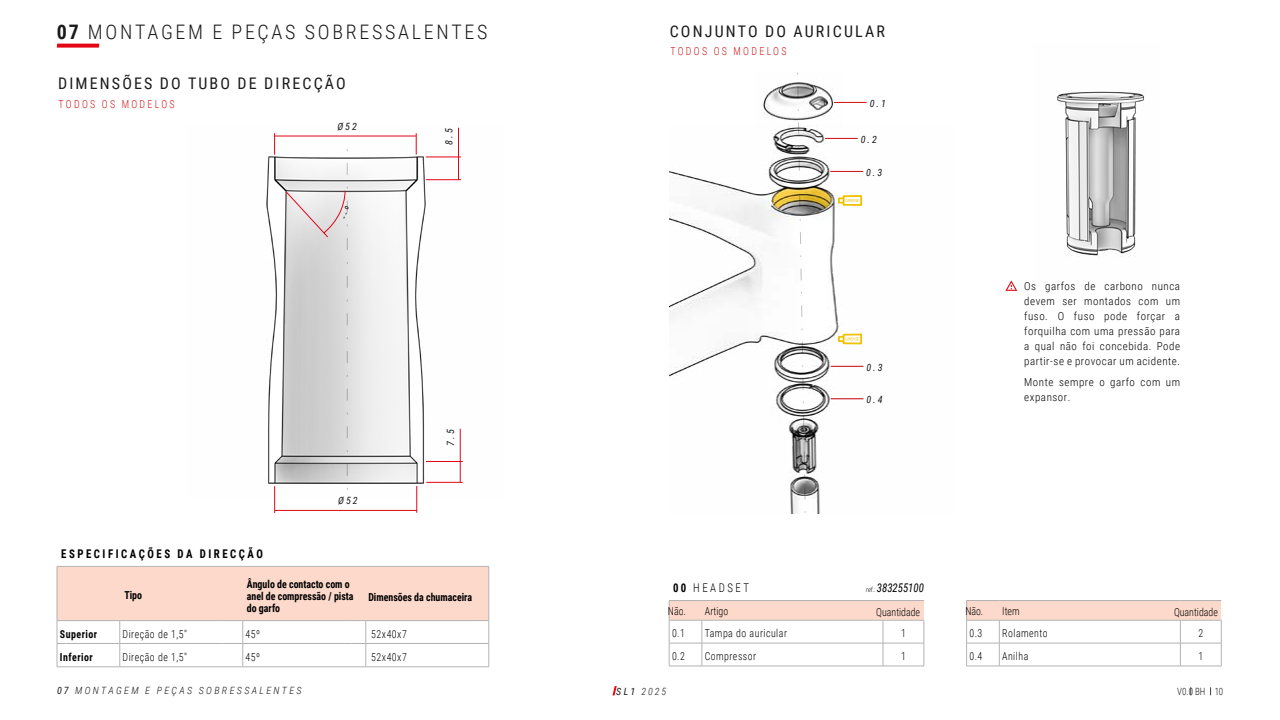
<style>
.page{position:relative;width:1280px;height:720px;background:#fff}
.page>*{position:absolute;margin:0;border:0;box-sizing:border-box;transform-origin:0 0}
.t1{font:300 20px "Roboto Condensed";letter-spacing:.135em;color:#1a1a1a}
.t2{font:16px "Roboto Condensed";letter-spacing:.135em;color:#1a1a1a}
.t3{font:700 12px "Roboto Condensed";letter-spacing:.235em;color:#000;scale:.9 1}
.t4{font:italic 12px "Roboto Condensed";color:#000;scale:.9 1}
.t5{font:300 12px "Roboto Condensed";letter-spacing:.235em;color:#000;scale:.9 1}
.t6{font:300 11px/15px "Roboto Condensed";letter-spacing:.05em;color:#000;text-align:justify}
.t7{font:300 11px "Roboto Condensed";letter-spacing:.05em;color:#000;scale:.9 1}
.t8{font:700 11px/12px "Roboto Condensed";color:#000;scale:.9 1}
.t9{font:300 11px "Roboto Condensed";letter-spacing:.235em;color:#cd1719;scale:.9 1}
.t10{font:300 11px "Roboto Condensed";color:#000;scale:.9 1}
.t11{font:700 11px "Roboto Condensed";letter-spacing:.05em;color:#000;scale:.9 1}
.t12{font:italic 300 10px "Roboto Condensed";letter-spacing:.235em;color:#1a1a1a}
.t13{font:italic 10px "Roboto Condensed";letter-spacing:.2em;color:#1a1a1a}
.t14{font:300 10px "Roboto Condensed";color:#1a1a1a;scale:.9 1}
.s1{font-weight:700}
.s2{font-weight:400}
.s3{font-weight:300;font-size:7px}
</style>
<div class="page">
<svg style="left:613px;top:686px;width:4px;height:9px"></svg>
<svg style="left:57px;top:44px;width:42px;height:4px"></svg>
<svg style="left:57px;top:566px;width:433px;height:102px"></svg>
<hr style="left:366px;top:667px;width:123px;height:1px;background:#b3b3b3">
<hr style="left:275px;top:510px;width:142px;height:1px;background:#e30617">
<img style="left:266px;top:127px;width:197px;height:371px">
<svg style="left:274px;top:133px;width:1px;height:22px"></svg>
<svg style="left:416px;top:486px;width:1px;height:27px"></svg>
<hr style="left:426px;top:156px;width:35px;height:1px;background:#e30617">
<hr style="left:426px;top:461px;width:37px;height:1px;background:#e30617">
<svg style="left:416px;top:133px;width:1px;height:22px"></svg>
<svg style="left:274px;top:486px;width:1px;height:27px"></svg>
<hr style="left:426px;top:179px;width:35px;height:1px;background:#e30617">
<hr style="left:426px;top:482px;width:37px;height:1px;background:#e30617">
<hr style="left:275px;top:136px;width:141px;height:1px;background:#e30617">
<hr style="left:458px;top:128px;width:1px;height:52px;background:#e30617">
<hr style="left:460px;top:429px;width:1px;height:54px;background:#e30617">
<img style="left:1057px;top:91px;width:88px;height:167px">
<svg style="left:1005px;top:280px;width:12px;height:11px"></svg>
<img style="left:763px;top:82px;width:79px;height:44px">
<img style="left:669px;top:126px;width:195px;height:388px">
<hr style="left:834px;top:102px;width:33px;height:1px;background:#d61017">
<hr style="left:825px;top:138px;width:33px;height:1px;background:#d61017">
<hr style="left:830px;top:171px;width:33px;height:1px;background:#d61017">
<hr style="left:831px;top:366px;width:32px;height:1px;background:#d61017">
<hr style="left:831px;top:399px;width:32px;height:1px;background:#d61017">
<svg style="left:796px;top:72px;width:10px;height:442px"></svg>
<div style="left:669px;top:601px;width:255px;height:19px;background:#fcd9ca"></div>
<hr style="left:669px;top:643px;width:33px;height:1px;background:#b3b3b3">
<hr style="left:702px;top:643px;width:181px;height:1px;background:#b3b3b3">
<svg style="left:702px;top:621px;width:1px;height:45px"></svg>
<hr style="left:883px;top:643px;width:41px;height:1px;background:#b3b3b3">
<svg style="left:883px;top:621px;width:1px;height:45px"></svg>
<hr style="left:669px;top:666px;width:33px;height:1px;background:#b3b3b3">
<hr style="left:702px;top:666px;width:181px;height:1px;background:#b3b3b3">
<hr style="left:883px;top:666px;width:41px;height:1px;background:#b3b3b3">
<hr style="left:669px;top:600px;width:33px;height:1px;background:#b3b3b3">
<svg style="left:669px;top:601px;width:1px;height:65px"></svg>
<hr style="left:702px;top:600px;width:181px;height:1px;background:#b3b3b3">
<hr style="left:883px;top:600px;width:41px;height:1px;background:#b3b3b3">
<hr style="left:669px;top:620px;width:33px;height:1px;background:#b3b3b3">
<hr style="left:702px;top:620px;width:181px;height:1px;background:#b3b3b3">
<hr style="left:883px;top:620px;width:41px;height:1px;background:#b3b3b3">
<svg style="left:924px;top:620px;width:1px;height:46px"></svg>
<div style="left:967px;top:601px;width:254px;height:19px;background:#fcd9ca"></div>
<hr style="left:966px;top:620px;width:33px;height:1px;background:#b3b3b3">
<hr style="left:999px;top:620px;width:181px;height:1px;background:#b3b3b3">
<hr style="left:1180px;top:620px;width:41px;height:1px;background:#b3b3b3">
<hr style="left:966px;top:643px;width:33px;height:1px;background:#b3b3b3">
<hr style="left:999px;top:643px;width:181px;height:1px;background:#b3b3b3">
<svg style="left:999px;top:620px;width:1px;height:46px"></svg>
<hr style="left:1180px;top:643px;width:41px;height:1px;background:#b3b3b3">
<svg style="left:1180px;top:620px;width:1px;height:46px"></svg>
<hr style="left:966px;top:666px;width:33px;height:1px;background:#b3b3b3">
<hr style="left:999px;top:666px;width:181px;height:1px;background:#b3b3b3">
<hr style="left:1180px;top:666px;width:41px;height:1px;background:#b3b3b3">
<hr style="left:966px;top:600px;width:33px;height:1px;background:#b3b3b3">
<svg style="left:966px;top:601px;width:1px;height:65px"></svg>
<hr style="left:999px;top:600px;width:181px;height:1px;background:#b3b3b3">
<hr style="left:1180px;top:600px;width:41px;height:1px;background:#b3b3b3">
<svg style="left:1221px;top:620px;width:1px;height:46px"></svg>
<svg style="left:285px;top:139px;width:64px;height:351px"></svg>
<h1 class="t1" style="left:57px;top:17px;width:432px"><span class="s1">07</span> MONTAGEM E PEÇAS SOBRESSALENTES</h1>
<h2 class="t2" style="left:58px;top:73px;width:289px">DIMENSÕES DO TUBO DE DIRECÇÃO</h2>
<p class="t13" style="left:337px;top:119px;width:21px">Ø52</p>
<p class="t9" style="left:59px;top:96px;width:131px">TODOS OS MODELOS</p>
<p class="t13" style="left:442px;top:145px;width:18px;rotate:-90deg">8.5</p>
<p class="t13" style="left:444px;top:446px;width:18px;rotate:-90deg">7.5</p>
<p class="t13" style="left:338px;top:494px;width:21px">Ø52</p>
<p class="t3" style="left:61px;top:545px;width:226px">ESPECIFICAÇÕES DA DIRECÇÃO</p>
<p class="t8" style="left:124px;top:589px;width:21px">Tipo</p>
<p class="t8" style="left:247px;top:578px;width:120px">Ângulo de contacto com o anel de compressão / pista do garfo</p>
<p class="t8" style="left:368px;top:591px;width:117px">Dimensões da chumaceira</p>
<p class="t11" style="left:60px;top:626px;width:43px">Superior</p>
<p class="t7" style="left:123px;top:626px;width:73px">Direção de 1,5"</p>
<p class="t7" style="left:246px;top:626px;width:18px">45º</p>
<p class="t7" style="left:371px;top:626px;width:41px">52x40x7</p>
<p class="t11" style="left:60px;top:649px;width:38px">Inferior</p>
<p class="t7" style="left:123px;top:649px;width:73px">Direção de 1,5"</p>
<p class="t7" style="left:246px;top:649px;width:18px">45º</p>
<p class="t7" style="left:371px;top:649px;width:41px">52x40x7</p>
<p class="t12" style="left:57px;top:684px;width:246px"><span class="s2">07</span> MONTAGEM E PEÇAS SOBRESSALENTES</p>
<h2 class="t2" style="left:670px;top:20px;width:217px">CONJUNTO DO AURICULAR</h2>
<p class="t9" style="left:670px;top:43px;width:131px">TODOS OS MODELOS</p>
<p class="t13" style="left:870px;top:96px;width:18px">0.1</p>
<p class="t13" style="left:861px;top:132px;width:18px">0.2</p>
<p class="t13" style="left:866px;top:165px;width:18px">0.3</p>
<p class="t13" style="left:866px;top:360px;width:18px">0.3</p>
<p class="t13" style="left:866px;top:393px;width:18px">0.4</p>
<p class="t6" style="left:1024px;top:278px;width:157px">Os garfos de carbono nunca devem ser montados com um fuso. O fuso pode forçar a forquilha com uma pressão para a qual não foi concebida. Pode partir-se e provocar um acidente.</p>
<p class="t6" style="left:1024px;top:374px;width:157px">Monte sempre o garfo com um expansor.</p>
<p class="t5" style="left:673px;top:579px;width:86px"><span class="s1">00</span> HEADSET</p>
<p class="t7" style="left:672px;top:626px;width:16px">0.1</p>
<p class="t7" style="left:705px;top:626px;width:93px">Tampa do auricular</p>
<p class="t7" style="left:901px;top:626px;width:7px">1</p>
<p class="t7" style="left:672px;top:649px;width:16px">0.2</p>
<p class="t7" style="left:705px;top:649px;width:59px">Compressor</p>
<p class="t7" style="left:901px;top:649px;width:7px">1</p>
<p class="t4" style="left:866px;top:580px;width:66px"><span class="s3">ref.:</span> 383255100</p>
<p class="t7" style="left:668px;top:604px;width:21px">Não.</p>
<p class="t7" style="left:705px;top:604px;width:27px">Artigo</p>
<p class="t10" style="left:876px;top:605px;width:50px">Quantidade</p>
<p class="t7" style="left:965px;top:604px;width:21px">Não.</p>
<p class="t7" style="left:1002px;top:604px;width:21px">Item</p>
<p class="t10" style="left:1174px;top:605px;width:50px">Quantidade</p>
<p class="t7" style="left:969px;top:626px;width:16px">0.3</p>
<p class="t7" style="left:1002px;top:626px;width:52px">Rolamento</p>
<p class="t7" style="left:1198px;top:626px;width:7px">2</p>
<p class="t7" style="left:969px;top:649px;width:16px">0.4</p>
<p class="t7" style="left:1002px;top:649px;width:31px">Anilha</p>
<p class="t7" style="left:1198px;top:649px;width:7px">1</p>
<p class="t12" style="left:616px;top:685px;width:52px"><span class="s2">SL1</span> 2025</p>
<p class="t14" style="left:1177px;top:685px;width:53px">V0.0 BH 10</p>
</div>
